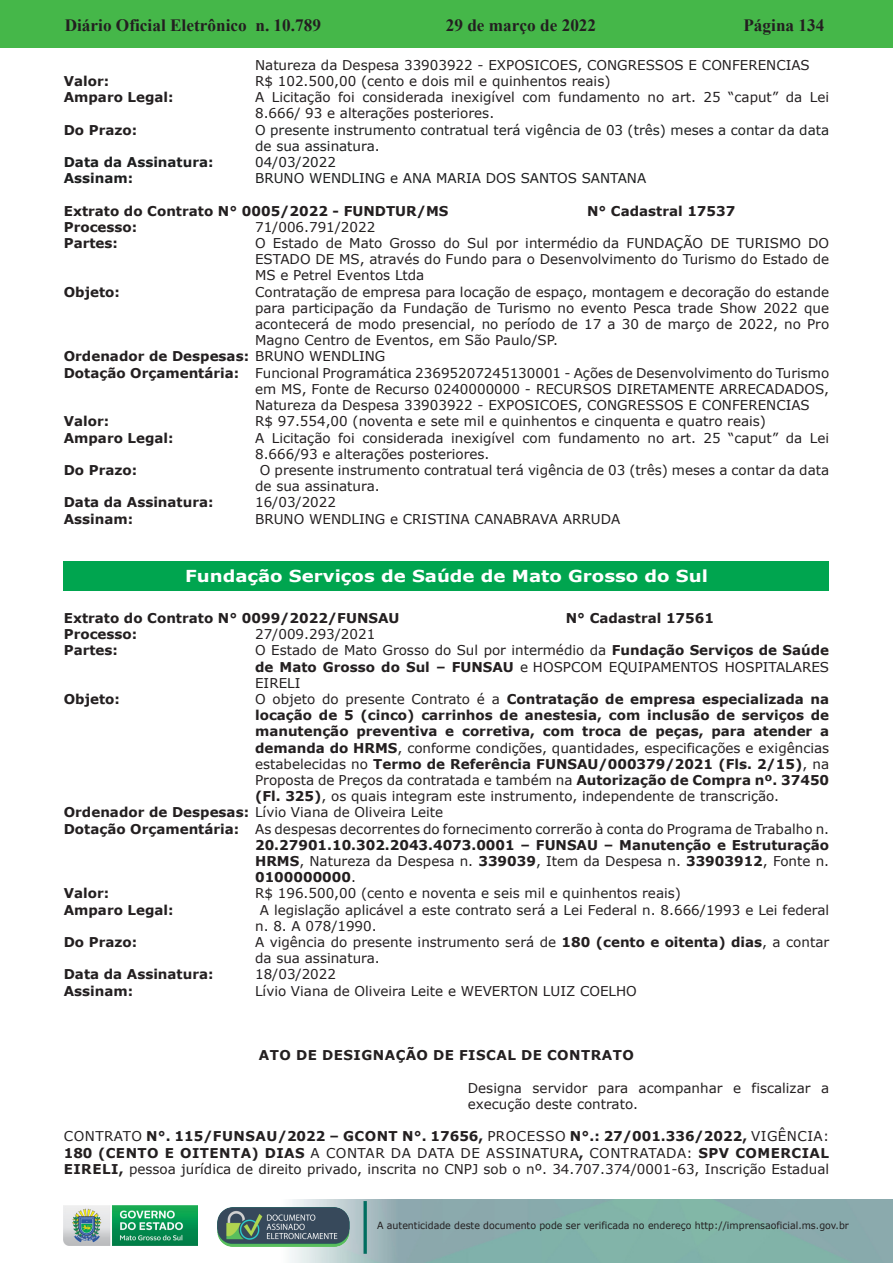
<style>
.page{position:relative;width:893px;height:1263px;background:#fff}
.page>*{position:absolute;margin:0;border:0;box-sizing:border-box;transform-origin:0 0}
.t1{font:700 17.25px "Times New Roman";color:#231f20}
.Atos_Normativos_da_A{font:700 16.5px "Verdana";color:#fff;scale:1.1 1}
.t2{font:13.5px/16.2px "Verdana";color:#231f20}
.t3{font:700 13.5px/16.2px "Verdana";color:#231f20;text-align:justify}
.t4{font:13.5px/16.2px "Verdana";color:#1d1e1f}
.t5{font:700 13.5px "Verdana";letter-spacing:.035em;color:#231f20}
.t6{font:700 13.5px "Verdana";color:#1d1e1f}
.t7{font:9.9px "Verdana";color:#231f20;scale:.95 1}
.s1{font-weight:400}
.s2{font-weight:700}
</style>
<div class="page">
<div style="left:0;top:0;width:893px;height:48px;background:#45b749"></div>
<img style="left:63px;top:1199px;width:830px;height:64px">
<img style="left:364px;top:1202px;width:2px;height:51px">
<img style="left:218px;top:1207px;width:132px;height:39px">
<img style="left:64px;top:1205px;width:134px;height:41px">
<div style="left:64px;top:561px;width:765px;height:29px;background:#00a54f"></div>
<p class="t1" style="left:65px;top:13px;width:258px">Diário Oficial Eletrônico n. 10.789</p>
<p class="t1" style="left:446px;top:13px;width:152px">29 de março de 2022</p>
<p class="t1" style="left:743px;top:13px;width:82px">Página 134</p>
<p class="t2" style="left:255px;top:57px;width:556px">Natureza da Despesa 33903922 - EXPOSICOES, CONGRESSOS E CONFERENCIAS</p>
<p class="t3" style="left:64px;top:73px;width:47px">Valor:</p>
<p class="t2" style="left:255px;top:73px;width:357px">R$ 102.500,00 (cento e dois mil e quinhentos reais)</p>
<p class="t3" style="left:64px;top:89px;width:111px">Amparo Legal:</p>
<p class="t2" style="left:255px;top:89px;width:576px">A Licitação foi considerada inexigível com fundamento no art. 25 “caput” da Lei<br>8.666/ 93 e alterações posteriores.</p>
<p class="t3" style="left:64px;top:121px;width:75px">Do Prazo:</p>
<p class="t4" style="left:255px;top:122px;width:576px">O presente instrumento contratual terá vigência de 03 (três) meses a contar da data de sua assinatura.</p>
<p class="t6" style="left:64px;top:153px;width:151px">Data da Assinatura:</p>
<p class="t4" style="left:255px;top:154px;width:82px">04/03/2022</p>
<p class="t6" style="left:64px;top:169px;width:71px">Assinam:</p>
<p class="t4" style="left:255px;top:170px;width:393px">BRUNO WENDLING e ANA MARIA DOS SANTOS SANTANA</p>
<p class="t3" style="left:64px;top:202px;width:386px">Extrato do Contrato N° 0005/2022 - FUNDTUR/MS</p>
<p class="t3" style="left:587px;top:202px;width:150px">N° Cadastral 17537</p>
<p class="t3" style="left:64px;top:219px;width:75px">Processo:</p>
<p class="t2" style="left:255px;top:219px;width:122px">71/006.791/2022</p>
<p class="t3" style="left:64px;top:235px;width:56px">Partes:</p>
<p class="t2" style="left:255px;top:235px;width:576px;text-align:justify">O Estado de Mato Grosso do Sul por intermédio da FUNDAÇÃO DE TURISMO DO ESTADO DE MS, através do Fundo para o Desenvolvimento do Turismo do Estado de MS e Petrel Eventos Ltda</p>
<p class="t3" style="left:64px;top:283px;width:58px">Objeto:</p>
<p class="t2" style="left:255px;top:284px;width:576px;text-align:justify">Contratação de empresa para locação de espaço, montagem e decoração do estande para participação da Fundação de Turismo no evento Pesca trade Show 2022 que acontecerá de modo presencial, no período de 17 a 30 de março de 2022, no Pro Magno Centro de Eventos, em São Paulo/SP.</p>
<p class="t3" style="left:64px;top:348px;width:323px">Ordenador de Despesas: <span class="s1">BRUNO WENDLING</span></p>
<p class="t2" style="left:255px;top:365px;width:576px;text-align:justify;text-indent:-191px"><span class="s2">Dotação Orçamentária:</span> Funcional Programática 23695207245130001 - Ações de Desenvolvimento do Turismo em MS, Fonte de Recurso 0240000000 - RECURSOS DIRETAMENTE ARRECADADOS, Natureza da Despesa 33903922 - EXPOSICOES, CONGRESSOS E CONFERENCIAS</p>
<p class="t3" style="left:64px;top:413px;width:47px">Valor:</p>
<p class="t2" style="left:255px;top:413px;width:512px">R$ 97.554,00 (noventa e sete mil e quinhentos e cinquenta e quatro reais)</p>
<p class="t3" style="left:64px;top:429px;width:111px">Amparo Legal:</p>
<p class="t2" style="left:255px;top:429px;width:576px">A Licitação foi considerada inexigível com fundamento no art. 25 “caput” da Lei<br>8.666/93 e alterações posteriores.</p>
<p class="t3" style="left:64px;top:462px;width:75px">Do Prazo:</p>
<p class="t2" style="left:255px;top:462px;width:576px;text-indent:5px">O presente instrumento contratual terá vigência de 03 (três) meses a contar da data de sua assinatura.</p>
<p class="t3" style="left:64px;top:494px;width:151px">Data da Assinatura:</p>
<p class="t2" style="left:255px;top:494px;width:82px">16/03/2022</p>
<p class="t3" style="left:64px;top:510px;width:71px">Assinam:</p>
<p class="t2" style="left:255px;top:510px;width:367px">BRUNO WENDLING e CRISTINA CANABRAVA ARRUDA</p>
<p class="Atos_Normativos_da_A" style="left:185px;top:564px;width:477px">Fundação Serviços de Saúde de Mato Grosso do Sul</p>
<p class="t3" style="left:64px;top:610px;width:337px">Extrato do Contrato N° 0099/2022/FUNSAU</p>
<p class="t3" style="left:566px;top:610px;width:150px">N° Cadastral 17561</p>
<p class="t3" style="left:64px;top:626px;width:75px">Processo:</p>
<p class="t2" style="left:255px;top:626px;width:122px">27/009.293/2021</p>
<p class="t3" style="left:64px;top:642px;width:56px">Partes:</p>
<p class="t2" style="left:255px;top:642px;width:576px;text-align:justify">O Estado de Mato Grosso do Sul por intermédio da <span class="s2">Fundação Serviços de Saúde de Mato Grosso do Sul – FUNSAU</span> e HOSPCOM EQUIPAMENTOS HOSPITALARES EIRELI</p>
<p class="t3" style="left:64px;top:691px;width:58px">Objeto:</p>
<p class="t3" style="left:255px;top:691px;width:576px"><span class="s1">O objeto do presente Contrato é a</span> Contratação de empresa especializada na locação de 5 (cinco) carrinhos de anestesia, com inclusão de serviços de manutenção preventiva e corretiva, com troca de peças, para atender a demanda do HRMS<span class="s1">, conforme condições, quantidades, especificações e exigências estabelecidas no</span> Termo de Referência FUNSAU/000379/2021 (Fls. 2/15)<span class="s1">, na Proposta de Preços da contratada e também na</span> Autorização de Compra nº. 37450 (Fl. 325)<span class="s1">, os quais integram este instrumento, independente de transcrição.</span></p>
<p class="t2" style="left:64px;top:804px;width:381px"><span class="s2">Ordenador de Despesas:</span> Lívio Viana de Oliveira Leite</p>
<p class="t2" style="left:255px;top:820px;width:576px;text-align:justify;text-indent:-191px"><span class="s2">Dotação Orçamentária:</span> As despesas decorrentes do fornecimento correrão à conta do Programa de Trabalho n.<br><span class="s2">20.27901.10.302.2043.4073.0001 – FUNSAU – Manutenção e Estruturação HRMS</span>, Natureza da Despesa n. <span class="s2">339039</span>, Item da Despesa n. <span class="s2">33903912</span>, Fonte n.<br><span class="s2">0100000000</span>.</p>
<p class="t3" style="left:64px;top:885px;width:47px">Valor:</p>
<p class="t2" style="left:255px;top:885px;width:427px">R$ 196.500,00 (cento e noventa e seis mil e quinhentos reais)</p>
<p class="t3" style="left:64px;top:901px;width:111px">Amparo Legal:</p>
<p class="t2" style="left:255px;top:901px;width:576px;text-indent:5px">A legislação aplicável a este contrato será a Lei Federal n. 8.666/1993 e Lei federal n. 8. A 078/1990.</p>
<p class="t3" style="left:64px;top:934px;width:75px">Do Prazo:</p>
<p class="t2" style="left:255px;top:934px;width:576px">A vigência do presente instrumento será de <span class="s2">180 (cento e oitenta) dias</span>, a contar da sua assinatura.</p>
<p class="t3" style="left:64px;top:966px;width:151px">Data da Assinatura:</p>
<p class="t2" style="left:255px;top:966px;width:82px">18/03/2022</p>
<p class="t3" style="left:64px;top:982px;width:71px">Assinam:</p>
<p class="t2" style="left:255px;top:982px;width:383px">Lívio Viana de Oliveira Leite e WEVERTON LUIZ COELHO</p>
<p class="t5" style="left:259px;top:1046px;width:376px">ATO DE DESIGNAÇÃO DE FISCAL DE CONTRATO</p>
<p class="t2" style="left:468px;top:1079px;width:363px">Designa servidor para acompanhar e fiscalizar a execução deste contrato.</p>
<p class="t2" style="left:64px;top:1128px;width:767px;text-align:justify">CONTRATO <span class="s2">N°. 115/FUNSAU/2022 – GCONT N°. 17656,</span> PROCESSO <span class="s2">N°.: 27/001.336/2022,</span> VIGÊNCIA:<br><span class="s2">180 (CENTO E OITENTA) DIAS</span> A CONTAR DA DATA DE ASSINATURA<span class="s2">,</span> CONTRATADA: <span class="s2">SPV COMERCIAL EIRELI,</span> pessoa jurídica de direito privado, inscrita no CNPJ sob o nº. 34.707.374/0001-63, Inscrição Estadual</p>
<p class="t7" style="left:377px;top:1219px;width:498px">A autenticidade deste documento pode ser verificada no endereço http://imprensaoficial.ms.gov.br</p>
</div>
